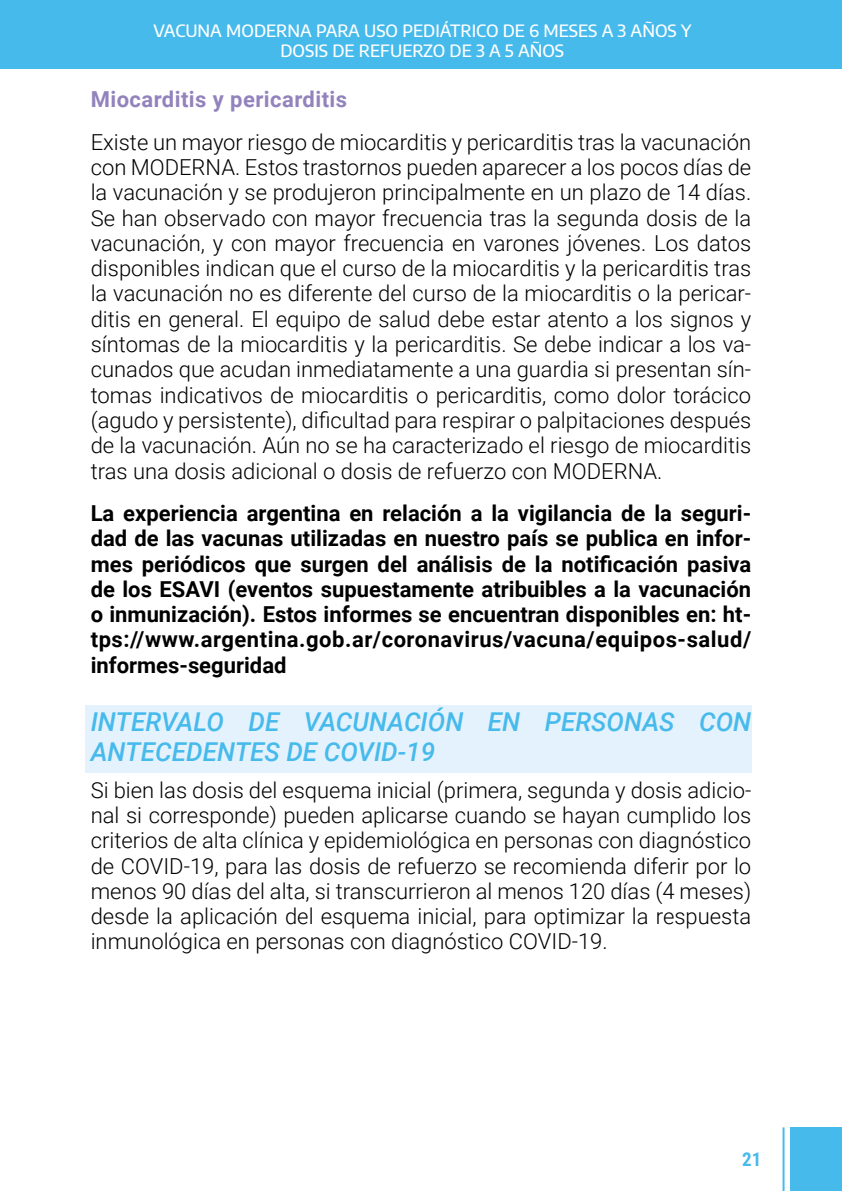
<style>
.page{position:relative;width:842px;height:1191px;background:#fff}
.page>*{position:absolute;margin:0;border:0;box-sizing:border-box;transform-origin:0 0}
.t1{font:italic 500 26px/29.8px "Roboto";color:#47baec}
.t2{font:300 22px/25.2px "Roboto";color:#000;text-align:justify}
.t3{font:700 22px/25.2px "Roboto";letter-spacing:.025em;color:#000;text-align:justify}
.t4{font:700 22px "Roboto";letter-spacing:.02em;color:#9283bd}
.t5{font:700 19px "Roboto Condensed";color:#47baec}
.t6{font:500 17px/20.4px "Encode Sans";color:#fff;text-align:center}
</style>
<div class="page">
<div style="left:0;top:0;width:842px;height:68px;background:#47baec"></div>
<div style="left:790px;top:1127px;width:52px;height:64px;background:#47baec"></div>
<hr style="left:782px;top:1127px;width:2px;height:64px;background:#47baec">
<div style="left:85px;top:706px;width:666px;height:67px;background:#e4f2fd"></div>
<p class="t6" style="left:153px;top:19px;width:539px">VACUNA MODERNA PARA USO PEDIÁTRICO DE 6 MESES A 3 AÑOS Y<br>DOSIS DE REFUERZO DE 3 A 5 AÑOS</p>
<p class="t4" style="left:91px;top:84px;width:258px">Miocarditis y pericarditis</p>
<p class="t2" style="left:91px;top:128px;width:662px">Existe un mayor riesgo de miocarditis y pericarditis tras la vacunación con MODERNA. Estos trastornos pueden aparecer a los pocos días de la vacunación y se produjeron principalmente en un plazo de 14 días.<br>Se han observado con mayor frecuencia tras la segunda dosis de la vacunación, y con mayor frecuencia en varones jóvenes. Los datos disponibles indican que el curso de la miocarditis y la pericarditis tras la vacunación no es diferente del curso de la miocarditis o la pericar&shy;ditis en general. El equipo de salud debe estar atento a los signos y síntomas de la miocarditis y la pericarditis. Se debe indicar a los va&shy;cunados que acudan inmediatamente a una guardia si presentan sín&shy;tomas indicativos de miocarditis o pericarditis, como dolor torácico (agudo y persistente), dificultad para respirar o palpitaciones después de la vacunación. Aún no se ha caracterizado el riesgo de miocarditis tras una dosis adicional o dosis de refuerzo con MODERNA.</p>
<p class="t3" style="left:91px;top:499px;width:662px">La experiencia argentina en relación a la vigilancia de la seguri&shy;dad de las vacunas utilizadas en nuestro país se publica en infor&shy;mes periódicos que surgen del análisis de la notificación pasiva de los ESAVI (eventos supuestamente atribuibles a la vacunación o inmunización). Estos informes se encuentran disponibles en: ht&shy;tps://www.argentina.gob.ar/coronavirus/vacuna/equipos-salud/ informes-seguridad</p>
<p class="t1" style="left:91px;top:706px;width:662px">INTERVALO DE VACUNACIÓN EN PERSONAS CON<br>ANTECEDENTES DE COVID-19</p>
<p class="t2" style="left:91px;top:776px;width:662px">Si bien las dosis del esquema inicial (primera, segunda y dosis adicio&shy;nal si corresponde) pueden aplicarse cuando se hayan cumplido los criterios de alta clínica y epidemiológica en personas con diagnóstico de COVID-19, para las dosis de refuerzo se recomienda diferir por lo menos 90 días del alta, si transcurrieron al menos 120 días (4 meses) desde la aplicación del esquema inicial, para optimizar la respuesta inmunológica en personas con diagnóstico COVID-19.</p>
<p class="t5" style="left:742px;top:1146px;width:21px">21</p>
</div>
